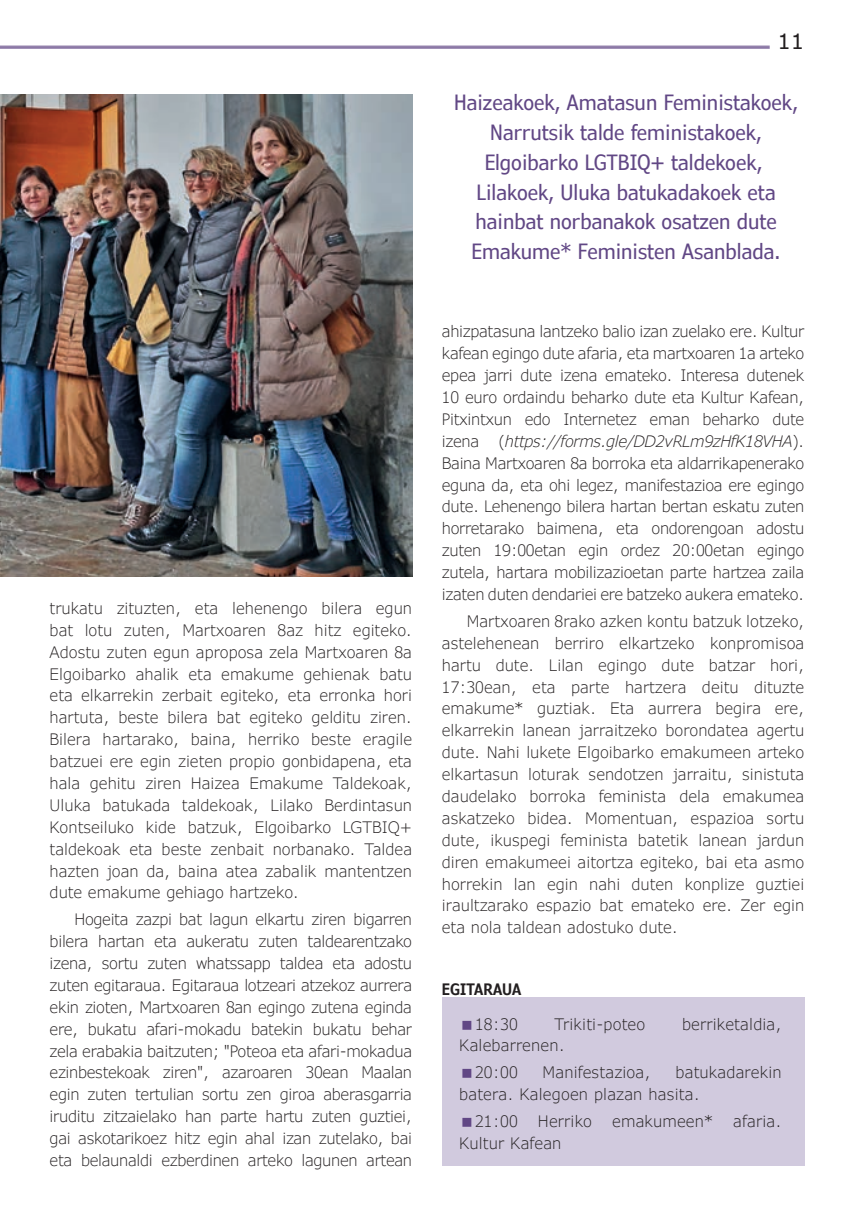
<style>
.page{position:relative;width:854px;height:1216px;background:#fff}
.page>*{position:absolute;margin:0;border:0;box-sizing:border-box;transform-origin:0 0}
.t1{font:condensed 21px/29.8px "Verdana Pro";color:#614785;text-align:center}
.t2{font:21px "Verdana Pro";color:#231f20}
.t3{font:300 15.75px/21.9px "Verdana Pro";color:#231f20;text-align:justify}
.t4{font:600 condensed 15.75px "Verdana Pro";letter-spacing:.01em;color:#231f20}
.s1{font-style:italic}
</style>
<div class="page">
<div style="left:441px;top:997px;width:363px;height:169px;background:#d1cade"></div>
<img style="left:0;top:94px;width:412px;height:483px">
<hr style="left:0;top:46px;width:769px;height:1px;background:#614785">
<hr style="left:0;top:47px;width:769px;height:2px;background:#614785">
<p class="t3" style="left:50px;top:597px;width:364px">trukatu zituzten, eta lehenengo bilera egun bat lotu zuten, Martxoaren 8az hitz egiteko.<br>Adostu zuten egun aproposa zela Martxoaren 8a Elgoibarko ahalik eta emakume gehienak batu eta elkarrekin zerbait egiteko, eta erronka hori hartuta, beste bilera bat egiteko gelditu ziren.<br>Bilera hartarako, baina, herriko beste eragile batzuei ere egin zieten propio gonbidapena, eta hala gehitu ziren Haizea Emakume Taldekoak, Uluka batukada taldekoak, Lilako Berdintasun Kontseiluko kide batzuk, Elgoibarko LGTBIQ+ taldekoak eta beste zenbait norbanako. Taldea hazten joan da, baina atea zabalik mantentzen dute emakume gehiago hartzeko.</p>
<p class="t3" style="left:50px;top:908px;width:364px;text-indent:25px">Hogeita zazpi bat lagun elkartu ziren bigarren bilera hartan eta aukeratu zuten taldearentzako izena, sortu zuten whatssapp taldea eta adostu zuten egitaraua. Egitaraua lotzeari atzekoz aurrera ekin zioten, Martxoaren 8an egingo zutena eginda ere, bukatu afari-mokadu batekin bukatu behar zela erabakia baitzuten; "Poteoa eta afari-mokadua ezinbestekoak ziren", azaroaren 30ean Maalan egin zuten tertulian sortu zen giroa aberasgarria iruditu zitzaielako han parte hartu zuten guztiei, gai askotarikoez hitz egin ahal izan zutelako, bai eta belaunaldi ezberdinen arteko lagunen artean</p>
<h1 class="t2" style="left:777px;top:28px;width:28px">11</h1>
<h1 class="t1" style="left:454px;top:88px;width:345px">Haizeakoek, Amatasun Feministakoek, Narrutsik talde feministakoek, Elgoibarko LGTBIQ+ taldekoek, Lilakoek, Uluka batukadakoek eta hainbat norbanakok osatzen dute Emakume* Feministen Asanblada.</h1>
<p class="t3" style="left:441px;top:321px;width:364px">ahizpatasuna lantzeko balio izan zuelako ere. Kultur kafean egingo dute afaria, eta martxoaren 1a arteko epea jarri dute izena emateko. Interesa dutenek 10 euro ordaindu beharko dute eta Kultur Kafean, Pitxintxun edo Internetez eman beharko dute izena</p>
<p class="t3" style="left:441px;top:430px;width:364px;text-indent:57px">(<span class="s1">https://forms.gle/DD2vRLm9zHfK18VHA</span>).<br>Baina Martxoaren 8a borroka eta aldarrikapenerako eguna da, eta ohi legez, manifestazioa ere egingo dute. Lehenengo bilera hartan bertan eskatu zuten horretarako baimena, eta ondorengoan adostu zuten 19:00etan egin ordez 20:00etan egingo zutela, hartara mobilizazioetan parte hartzea zaila izaten duten dendariei ere batzeko aukera emateko.</p>
<p class="t3" style="left:441px;top:610px;width:364px;text-indent:25px">Martxoaren 8rako azken kontu batzuk lotzeko, astelehenean berriro elkartzeko konpromisoa hartu dute. Lilan egingo dute batzar hori, 17:30ean, eta parte hartzera deitu dituzte emakume* guztiak. Eta aurrera begira ere, elkarrekin lanean jarraitzeko borondatea agertu dute. Nahi lukete Elgoibarko emakumeen arteko elkartasun loturak sendotzen jarraitu, sinistuta daudelako borroka feminista dela emakumea askatzeko bidea. Momentuan, espazioa sortu dute, ikuspegi feminista batetik lanean jardun diren emakumeei aitortza egiteko, bai eta asmo horrekin lan egin nahi duten konplize guztiei iraultzarako espazio bat emateko ere. Zer egin eta nola taldean adostuko dute.</p>
<p class="t4" style="left:442px;top:979px;width:81px">EGITARAUA</p>
<p class="t3" style="left:475px;top:1013px;width:44px">18:30</p>
<p class="t3" style="left:554px;top:1013px;width:92px">Trikiti-poteo</p>
<p class="t3" style="left:681px;top:1013px;width:101px">berriketaldia,</p>
<p class="t3" style="left:475px;top:1032px;width:91px;line-height:26.8px;text-indent:-16px">Kalebarrenen.<br>20:00</p>
<p class="t3" style="left:542px;top:1061px;width:110px">Manifestazioa,</p>
<p class="t3" style="left:459px;top:1061px;width:324px;text-indent:216px">batukadarekin batera. Kalegoen plazan hasita.</p>
<p class="t3" style="left:475px;top:1110px;width:44px">21:00</p>
<p class="t3" style="left:537px;top:1110px;width:55px">Herriko</p>
<p class="t3" style="left:612px;top:1110px;width:102px">emakumeen*</p>
<p class="t3" style="left:733px;top:1110px;width:50px">afaria.</p>
<p class="t3" style="left:459px;top:1132px;width:104px">Kultur Kafean</p>
</div>
